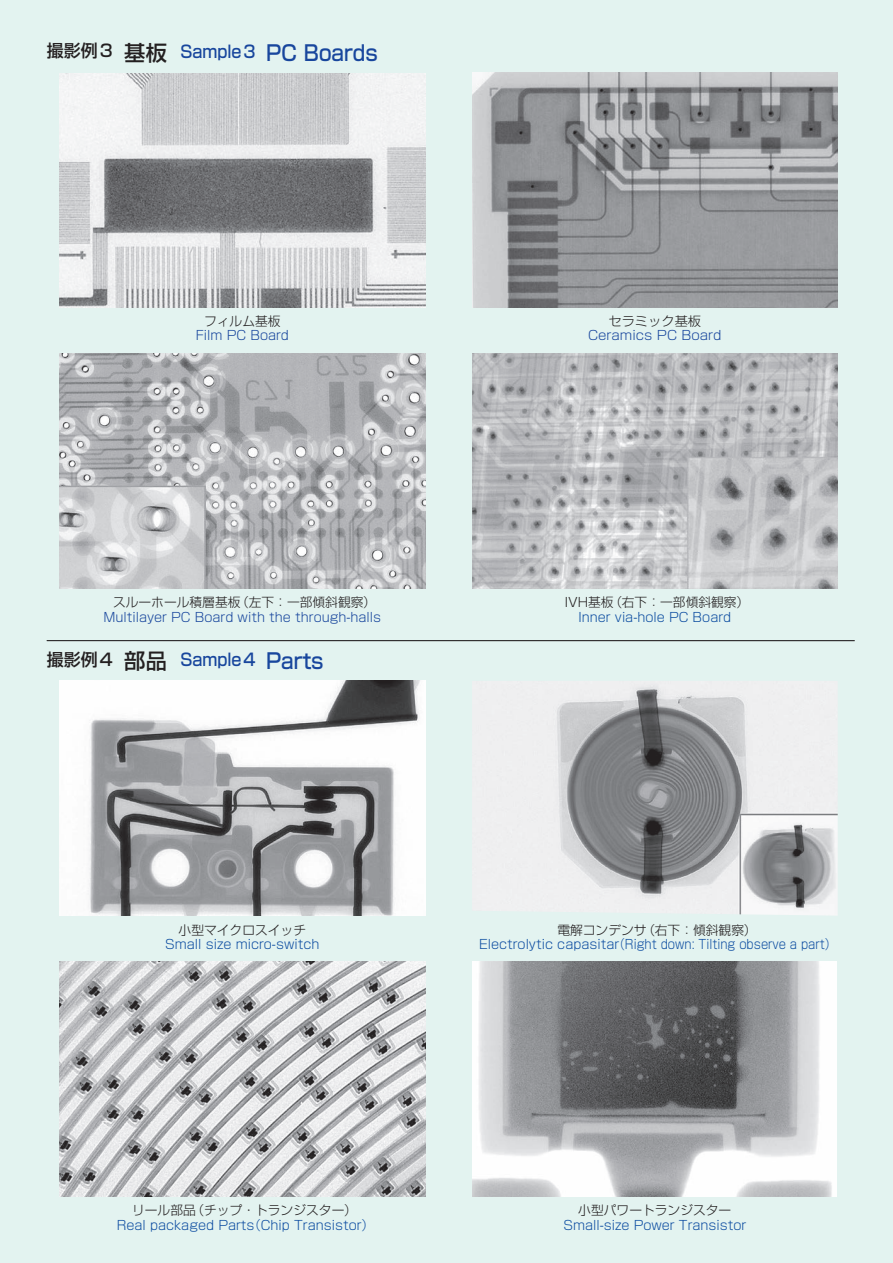
<style>
.page{position:relative;width:893px;height:1263px;background:#e3f3f0}
.page>*{position:absolute;margin:0;border:0;box-sizing:border-box;transform-origin:0 0}
.t1{font:500 21.3px "Shin Go Pro";color:#18469d;scale:.93 1}
.t2{font:500 16.95px "Shin Go Pro";color:#18469d;scale:.93 1}
.t3{font:300 12.75px "Shin Go Pro";color:#0d4da1}
.t4{font:300 12.75px "Shin Go Pro";color:#231f20}
.t5{font:300 12.75px "Shin Go Pro";color:#18469d}
.t6{font:300 12.75px "Shin Go Pro";color:#18469d;scale:1.04 1}
.t7{font:300 12.75px "Shin Go Pro";color:#231f20;scale:1.04 1}
.s1{color:#231f20}
.s2{font-size:16.95px}
.s3{font-size:21.3px;color:#231f20}
.s4{font-size:21.3px}
</style>
<div class="page">
<img style="left:472px;top:73px;width:366px;height:235px">
<img style="left:60px;top:353px;width:365px;height:235px">
<img style="left:60px;top:681px;width:365px;height:235px">
<img style="left:472px;top:681px;width:366px;height:235px">
<img style="left:60px;top:961px;width:365px;height:235px">
<img style="left:472px;top:961px;width:365px;height:235px">
<img style="left:60px;top:73px;width:365px;height:235px">
<img style="left:472px;top:353px;width:366px;height:235px">
<hr style="left:47px;top:640px;width:808px;height:1px;background:#231f20">
<h1 class="t1" style="left:47px;top:35px;width:357px"><sup>撮影例3</sup> <span class="s1">基板</span> <span class="s2">Sample3</span> PC Boards</h1>
<p class="t4" style="left:204px;top:310px;width:78px">フィルム基板</p>
<p class="t5" style="left:196px;top:325px;width:95px">Film PC Board</p>
<p class="t7" style="left:608px;top:310px;width:91px">セラミック基板</p>
<p class="t6" style="left:588px;top:325px;width:130px">Ceramics PC Board</p>
<p class="t4" style="left:113px;top:592px;width:265px">スルーホール積層基板（左下：一部傾斜観察）</p>
<p class="t5" style="left:103px;top:607px;width:279px">Multilayer PC Board with the through-halls</p>
<h2 class="t2" style="left:47px;top:645px;width:299px"><span class="s1">撮影例4</span> <span class="s3">部品</span> Sample4 <span class="s4">Parts</span></h2>
<p class="t4" style="left:565px;top:592px;width:186px">IVH基板（右下：一部傾斜観察）</p>
<p class="t3" style="left:578px;top:607px;width:154px">Inner via-hole PC Board</p>
<p class="t4" style="left:179px;top:919px;width:129px">小型マイクロスイッチ</p>
<p class="t3" style="left:165px;top:934px;width:156px">Small size micro-switch</p>
<p class="t4" style="left:557px;top:919px;width:201px">電解コンデンサ（右下：傾斜観察）</p>
<p class="t3" style="left:479px;top:934px;width:359px">Electrolytic capasitar（Right down: Tilting observe a part）</p>
<p class="t4" style="left:132px;top:1200px;width:226px">リール部品（チップ・トランジスター）</p>
<p class="t3" style="left:117px;top:1215px;width:259px">Real packaged Parts（Chip Transistor）</p>
<p class="t4" style="left:578px;top:1200px;width:155px">小型パワートランジスター</p>
<p class="t3" style="left:563px;top:1215px;width:184px">Small-size Power Transistor</p>
</div>
